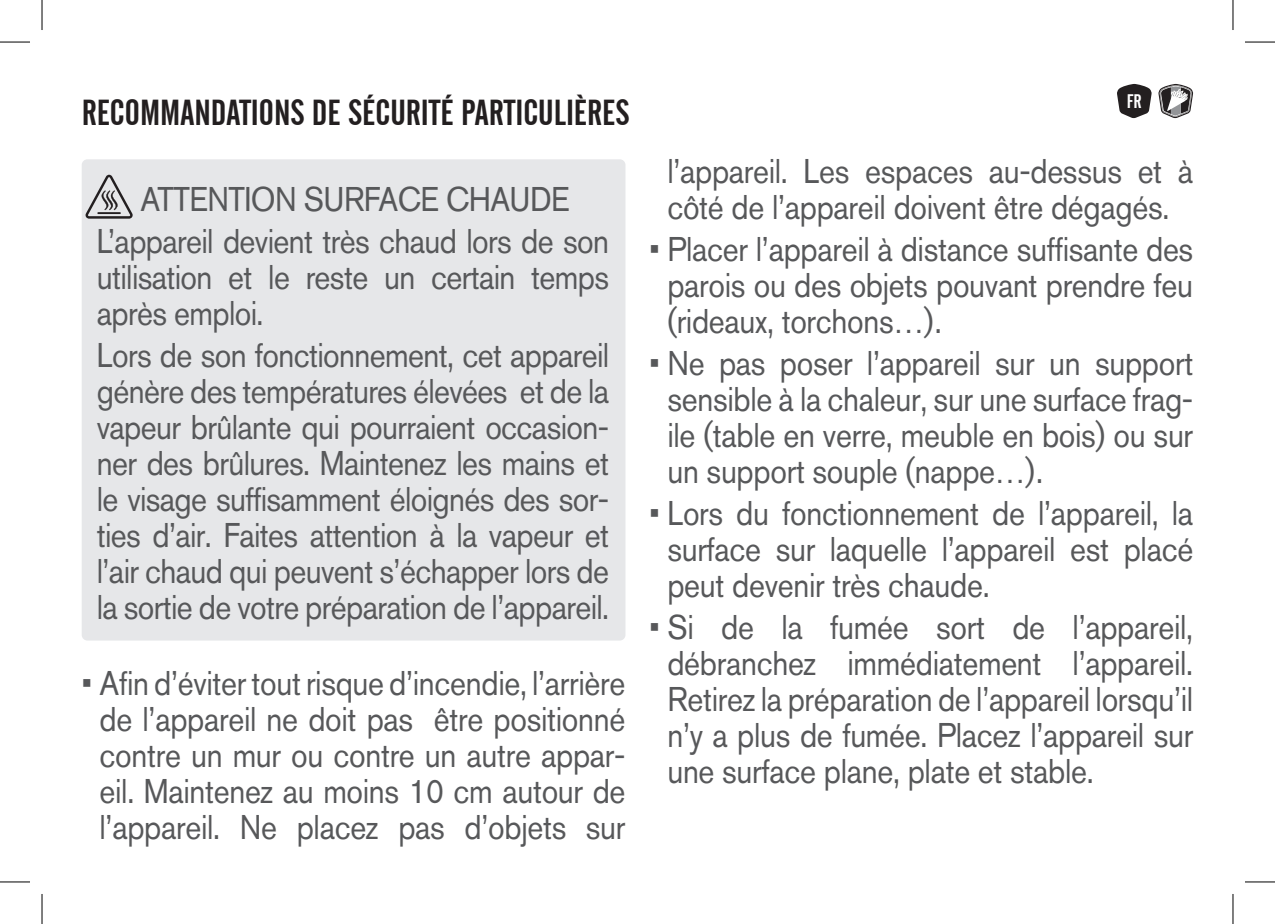
<style>
.page{position:relative;width:1275px;height:924px;background:#fff}
.page>*{position:absolute;margin:0;border:0;box-sizing:border-box;transform-origin:0 0}
.t1{font:36px "Alternate Gothic No 2 BT";color:#231f20}
.t2{font:34px/36px "Akzidenz Grotesk BQ";letter-spacing:-.01em;color:#57585a;text-align:justify;scale:.9 1}
.t3{font:19.6px "Alternate Gothic No 2 BT";color:#fff}
</style>
<div class="page">
<svg style="left:1158px;top:84px;width:35px;height:34px"></svg>
<svg style="left:1117px;top:84px;width:34px;height:34px"></svg>
<div style="left:82px;top:159px;width:543px;height:481px;background:#e6e7e9;border-radius:6px"></div>
<svg style="left:86px;top:175px;width:47px;height:43px"></svg>
<hr style="left:97px;top:212px;width:24px;height:2px;background:#231f20">
<hr style="left:0;top:42px;width:30px;height:1px;background:#000">
<hr style="left:1245px;top:42px;width:30px;height:1px;background:#000">
<hr style="left:0;top:881px;width:30px;height:1px;background:#000">
<hr style="left:1245px;top:881px;width:30px;height:1px;background:#000">
<hr style="left:42px;top:0;width:1px;height:30px;background:#000">
<hr style="left:42px;top:893px;width:1px;height:30px;background:#000">
<hr style="left:1232px;top:0;width:1px;height:30px;background:#000">
<hr style="left:1232px;top:893px;width:1px;height:30px;background:#000">
<p class="t1" style="left:82px;top:92px;width:549px">RECOMMANDATIONS DE SÉCURITÉ PARTICULIÈRES</p>
<p class="t3" style="left:1127px;top:91px;width:16px">FR</p>
<p class="t2" style="left:97px;top:178px;width:571px;line-height:41.6px;text-align:center">ATTENTION SURFACE CHAUDE<br>L’appareil devient très chaud lors de son</p>
<p class="t2" style="left:97px;top:258px;width:570px">utilisation et le reste un certain temps après emploi.</p>
<p class="t2" style="left:97px;top:336px;width:571px">Lors de son fonctionnement, cet appareil génère des températures élevées et de la vapeur brûlante qui pourraient occasion&shy;ner des brûlures. Maintenez les mains et le visage suffisamment éloignés des sor&shy;ties d’air. Faites attention à la vapeur et l’air chaud qui peuvent s’échapper lors de la sortie de votre préparation de l’appareil.</p>
<p class="t2" style="left:82px;top:664px;width:606px;text-align:center">• Afin d’éviter tout risque d’incendie, l’arrière de l’appareil ne doit pas être positionné contre un mur ou contre un autre appar&shy;eil. Maintenez au moins 10 cm autour de l’appareil. Ne placez pas d’objets sur</p>
<p class="t2" style="left:667px;top:153px;width:586px">l’appareil. Les espaces au-dessus et à côté de l’appareil doivent être dégagés.</p>
<p class="t2" style="left:667px;top:231px;width:586px;text-indent:-18px">• Placer l’appareil à distance suffisante des parois ou des objets pouvant prendre feu (rideaux, torchons…).</p>
<p class="t2" style="left:667px;top:344px;width:586px;text-indent:-18px">• Ne pas poser l’appareil sur un support sensible à la chaleur, sur une surface frag&shy;ile (table en verre, meuble en bois) ou sur un support souple (nappe…).</p>
<p class="t2" style="left:667px;top:494px;width:586px;text-indent:-18px">• Lors du fonctionnement de l’appareil, la surface sur laquelle l’appareil est placé peut devenir très chaude.</p>
<p class="t2" style="left:667px;top:608px;width:586px;text-indent:-18px">• Si de la fumée sort de l’appareil, débranchez immédiatement l’appareil.<br>Retirez la préparation de l’appareil lorsqu’il n’y a plus de fumée. Placez l’appareil sur une surface plane, plate et stable.</p>
</div>
